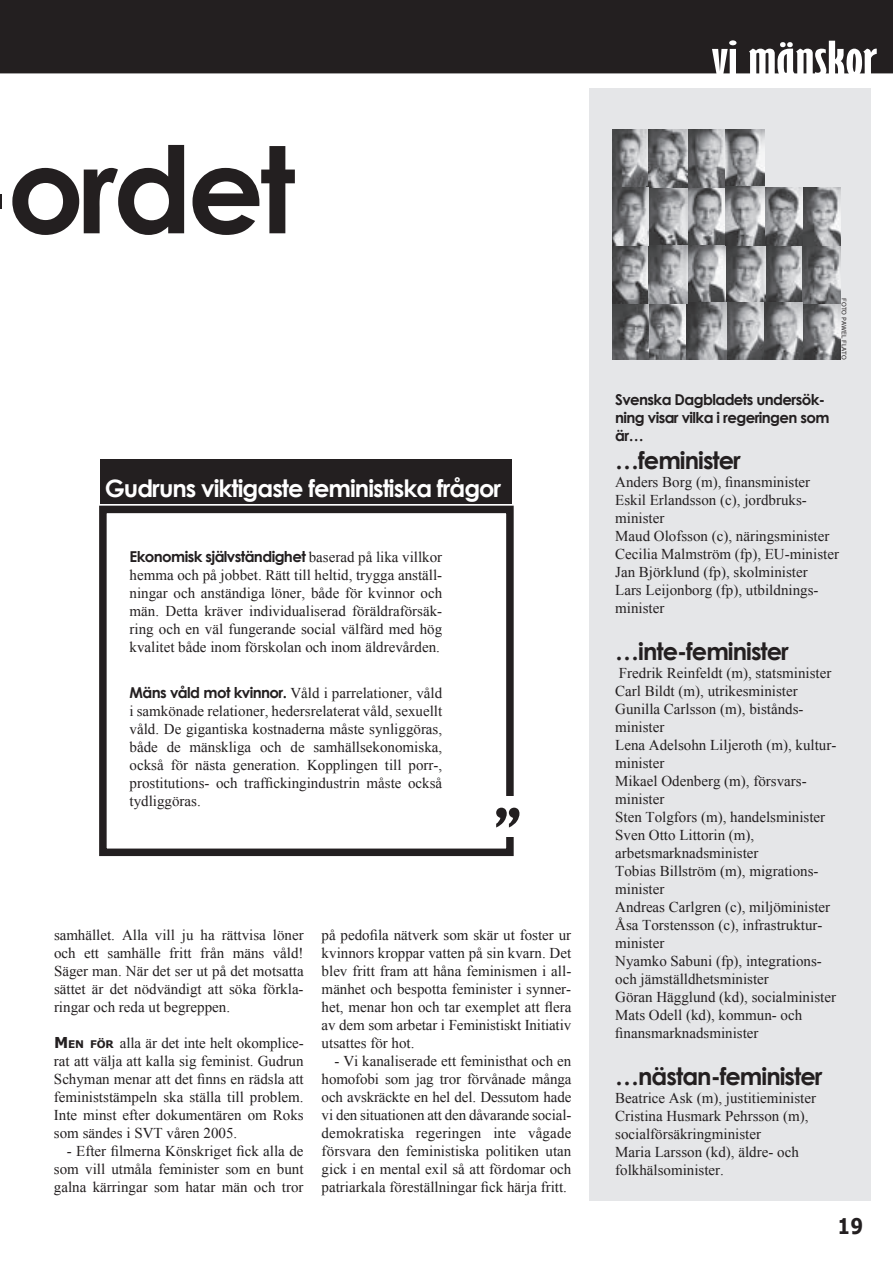
<style>
.page{position:relative;width:893px;height:1263px;background:#fff}
.page>*{position:absolute;margin:0;border:0;box-sizing:border-box;transform-origin:0 0}
.t1{font:700 120px "Century Gothic";color:#231f20}
.t2{font:700 extra-condensed 87.3px "Gill Sans";color:#231f20}
.t3{font:700 extra-condensed 45px "Gill Sans";color:#fff;scale:1.5 1}
.t4{font:700 24px "Century Gothic";letter-spacing:-.04em;color:#231f20}
.t5{font:700 24px "Century Gothic";letter-spacing:-.04em;color:#fff}
.t6{font:700 21.6px "Verdana";color:#231f20;scale:.83 1}
.t7{font:15px/18px "Times New Roman";color:#231f20;text-align:justify}
.t8{font:700 15px/18px "Century Gothic";letter-spacing:-.04em;color:#231f20}
.t9{font:6.15px "Verdana";color:#231f20}
.s1{font-family:"Times New Roman";font-weight:400}
.s2{font-family:"Century Gothic";font-weight:700}
.s3{font-family:"Verdana";font-weight:700}
.s4{font-family:"Verdana";font-weight:700;font-size:10.5px}
</style>
<div class="page">
<div style="left:0;top:0;width:893px;height:73px;background:#231f20"></div>
<div style="left:589px;top:88px;width:282px;height:1113px;background:#e5e6e8"></div>
<div style="left:100px;top:459px;width:412px;height:45px;background:#231f20"></div>
<div style="left:99px;top:506px;width:415px;height:350px;border:8px solid #231f20"></div>
<div style="left:486px;top:796px;width:72px;height:41px;background:#fff"></div>
<img style="left:612px;top:129px;width:37px;height:116px">
<img style="left:612px;top:304px;width:229px;height:56px">
<img style="left:612px;top:245px;width:229px;height:59px">
<img style="left:685px;top:186px;width:156px;height:60px">
<img style="left:647px;top:186px;width:40px;height:59px">
<img style="left:649px;top:129px;width:115px;height:58px">
<h1 class="t1" style="left:7px;top:114px;width:289px">ordet</h1>
<h3 class="t5" style="left:105px;top:473px;width:398px">Gudruns viktigaste feministiska frågor</h3>
<p class="t8" style="left:130px;top:547px;width:314px">Ekonomisk självständighet <span class="s1">baserad på lika villkor</span></p>
<p class="t7" style="left:130px;top:565px;width:314px">hemma och på jobbet. Rätt till heltid, trygga anställ&shy;ningar och anständiga löner, både för kvinnor och män. Detta kräver individualiserad föräldraförsäk&shy;ring och en väl fungerande social välfärd med hög kvalitet både inom förskolan och inom äldrevården.</p>
<p class="t7" style="left:130px;top:684px;width:314px"><span class="s2">Mäns våld mot kvinnor.</span> Våld i parrelationer, våld i samkönade relationer, hedersrelaterat våld, sexuellt våld. De gigantiska kostnaderna måste synliggöras, både de mänskliga och de samhällsekonomiska, också för nästa generation. Kopplingen till porr-, prostitutions- och traffickingindustrin måste också tydliggöras.</p>
<h2 class="t2" style="left:495px;top:792px;width:27px">”</h2>
<p class="t7" style="left:54px;top:925px;width:251px">samhället. Alla vill ju ha rättvisa löner och ett samhälle fritt från mäns våld!<br>Säger man. När det ser ut på det motsatta sättet är det nödvändigt att söka förkla&shy;ringar och reda ut begreppen.</p>
<p class="t7" style="left:54px;top:1033px;width:251px"><span class="s3">M</span> <span class="s4">EN FÖR</span> alla är det inte helt okomplice&shy;rat att välja att kalla sig feminist. Gudrun Schyman menar att det finns en rädsla att feministstämpeln ska ställa till problem.<br>Inte minst efter dokumentären om Roks som sändes i SVT våren 2005.</p>
<p class="t7" style="left:54px;top:1141px;width:251px;text-indent:13px">- Efter filmerna Könskriget fick alla de som vill utmåla feminister som en bunt galna kärringar som hatar män och tror</p>
<p class="t7" style="left:322px;top:925px;width:251px">på pedofila nätverk som skär ut foster ur kvinnors kroppar vatten på sin kvarn. Det blev fritt fram att håna feminismen i all&shy;mänhet och bespotta feminister i synner&shy;het, menar hon och tar exemplet att flera av dem som arbetar i Feministiskt Initiativ utsattes för hot.</p>
<p class="t7" style="left:322px;top:1051px;width:251px;text-indent:13px">- Vi kanaliserade ett feministhat och en homofobi som jag tror förvånade många och avskräckte en hel del. Dessutom hade vi den situationen att den dåvarande social&shy;demokratiska regeringen inte vågade försvara den feministiska politiken utan gick i en mental exil så att fördomar och patriarkala föreställningar fick härja fritt.</p>
<h3 class="t3" style="left:711px;top:32px;width:112px">vi mänskor</h3>
<p class="t9" style="left:848px;top:298px;width:62px;rotate:90deg">Foto Pawel Flato</p>
<p class="t8" style="left:615px;top:390px;width:216px">Svenska Dagbladets undersök&shy;ning visar vilka i regeringen som är…</p>
<h3 class="t4" style="left:615px;top:446px;width:127px">…feminister</h3>
<p class="t7" style="left:615px;top:473px;width:225px;text-align:left">Anders Borg (m), finansminister<br>Eskil Erlandsson (c), jordbruks&shy;minister<br>Maud Olofsson (c), näringsminister<br>Cecilia Malmström (fp), EU-minister<br>Jan Björklund (fp), skolminister<br>Lars Leijonborg (fp), utbildnings&shy;minister</p>
<h3 class="t4" style="left:615px;top:636px;width:175px">…inte-feminister</h3>
<p class="t7" style="left:615px;top:664px;width:223px;text-align:left">Fredrik Reinfeldt (m), statsminister<br>Carl Bildt (m), utrikesminister<br>Gunilla Carlsson (m), bistånds&shy;minister<br>Lena Adelsohn Liljeroth (m), kultur&shy;minister<br>Mikael Odenberg (m), försvars&shy;minister<br>Sten Tolgfors (m), handelsminister<br>Sven Otto Littorin (m), arbetsmarknadsminister<br>Tobias Billström (m), migrations&shy;minister<br>Andreas Carlgren (c), miljöminister<br>Åsa Torstensson (c), infrastruktur&shy;minister<br>Nyamko Sabuni (fp), integrations&shy;och jämställdhetsminister<br>Göran Hägglund (kd), socialminister<br>Mats Odell (kd), kommun- och finansmarknadsminister</p>
<h3 class="t4" style="left:615px;top:1061px;width:209px">…nästan-feminister</h3>
<p class="t7" style="left:615px;top:1089px;width:202px;text-align:left">Beatrice Ask (m), justitieminister<br>Cristina Husmark Pehrsson (m), socialförsäkringminister<br>Maria Larsson (kd), äldre- och folkhälsominister.</p>
<h3 class="t6" style="left:838px;top:1212px;width:32px">19</h3>
</div>
